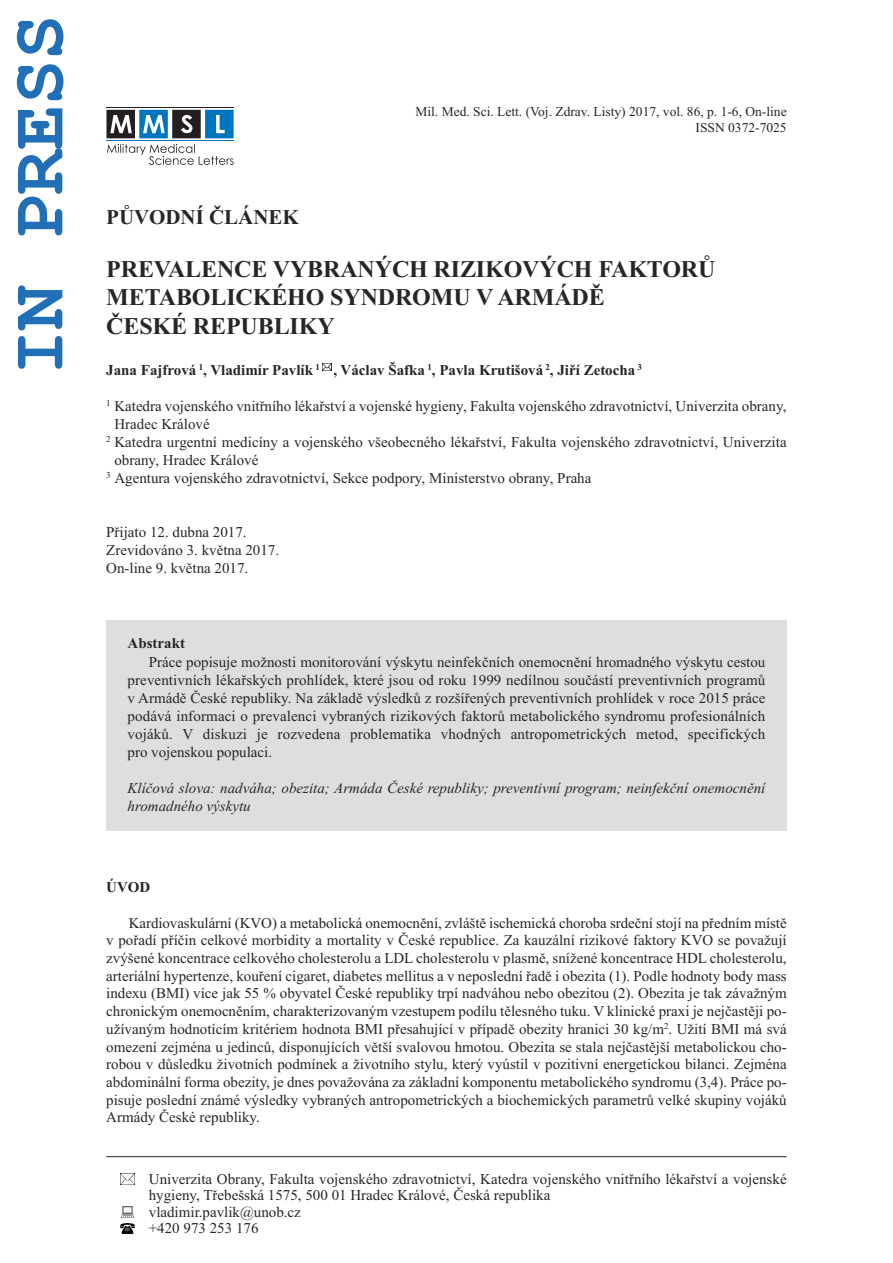
<style>
.page{position:relative;width:893px;height:1263px;background:#fff}
.page>*{position:absolute;margin:0;border:0;box-sizing:border-box;transform-origin:0 0}
.t1{font:700 75px "Courier New";color:#216fb7}
.t2{font:700 24px/28.8px "Times New Roman";letter-spacing:-.005em;color:#272627}
.t3{font:700 21px "Times New Roman";color:#272627}
.t4{font:15px/17.7px "Times New Roman";color:#272627}
.t5{font:italic 15px/18px "Times New Roman";color:#272627}
.t6{font:700 15px "Times New Roman";color:#272627}
.t7{font:13.5px/16.2px "Times New Roman";color:#272627;text-align:right}
</style>
<div class="page">
<div style="left:106px;top:620px;width:681px;height:210px;background:#dfdedf"></div>
<svg style="left:323px;top:364px;width:8px;height:6px"></svg>
<svg style="left:122px;top:1206px;width:11px;height:11px"></svg>
<svg style="left:121px;top:1174px;width:13px;height:10px"></svg>
<svg style="left:121px;top:1223px;width:13px;height:10px"></svg>
<hr style="left:106px;top:1156px;width:681px;height:1px;background:#272627">
<svg style="left:106px;top:110px;width:128px;height:28px"></svg>
<hr style="left:106px;top:140px;width:127px;height:1px;background:#0075bf">
<hr style="left:107px;top:107px;width:127px;height:1px;background:#231f20">
<svg style="left:107px;top:144px;width:127px;height:21px"></svg>
<h1 class="t1" style="left:-7px;top:375px;width:362px;rotate:-90deg">IN PRESS</h1>
<p class="t7" style="left:415px;top:103px;width:373px">Mil. Med. Sci. Lett. (Voj. Zdrav. Listy) 2017, vol. 86, p. 1-6, On-line<br>ISSN 0372-7025</p>
<h3 class="t3" style="left:106px;top:205px;width:194px">PŮVODNÍ ČLÁNEK</h3>
<h2 class="t2" style="left:106px;top:254px;width:611px">PREVALENCE VYBRANÝCH RIZIKOVÝCH FAKTORŮ<br>METABOLICKÉHO SYNDROMU V ARMÁDĚ<br>ČESKÉ REPUBLIKY</h2>
<p class="t6" style="left:106px;top:361px;width:537px">Jana Fajfrová <sup>1</sup>, Vladimír Pavlík <sup>1</sup> , Václav Šafka <sup>1</sup>, Pavla Krutišová <sup>2</sup>, Jiří Zetocha <sup>3</sup></p>
<p class="t4" style="left:106px;top:397px;width:682px"><sup>1</sup> Katedra vojenského vnitřního lékařství a vojenské hygieny, Fakulta vojenského zdravotnictví, Univerzita obrany,</p>
<p class="t4" style="left:114px;top:415px;width:97px">Hradec Králové</p>
<p class="t4" style="left:106px;top:433px;width:682px"><sup>2</sup> Katedra urgentní medicíny a vojenského všeobecného lékařství, Fakulta vojenského zdravotnictví, Univerzita</p>
<p class="t4" style="left:114px;top:451px;width:145px">obrany, Hradec Králové</p>
<p class="t4" style="left:106px;top:469px;width:487px"><sup>3</sup> Agentura vojenského zdravotnictví, Sekce podpory, Ministerstvo obrany, Praha</p>
<p class="t4" style="left:106px;top:523px;width:174px">Přijato 12. dubna 2017.<br>Zrevidováno 3. května 2017.<br>On-line 9. května 2017.</p>
<p class="t6" style="left:128px;top:634px;width:59px">Abstrakt</p>
<p class="t4" style="left:128px;top:652px;width:639px;text-align:justify;text-indent:21px">Práce popisuje možnosti monitorování výskytu neinfekčních onemocnění hromadného výskytu cestou preventivních lékařských prohlídek, které jsou od roku 1999 nedílnou součástí preventivních programů v Armádě České republiky. Na základě výsledků z rozšířených preventivních prohlídek v roce 2015 práce podává informaci o prevalenci vybraných rizikových faktorů metabolického syndromu profesionálních vojáků. V diskuzi je rozvedena problematika vhodných antropometrických metod, specifických pro vojenskou populaci.</p>
<p class="t5" style="left:128px;top:778px;width:639px">Klíčová slova: nadváha; obezita; Armáda České republiky; preventivní program; neinfekční onemocnění hromadného výskytu</p>
<p class="t6" style="left:106px;top:878px;width:45px">ÚVOD</p>
<p class="t4" style="left:106px;top:913px;width:682px;text-align:justify;text-indent:23px">Kardiovaskulární (KVO) a metabolická onemocnění, zvláště ischemická choroba srdeční stojí na předním místě v pořadí příčin celkové morbidity a mortality v České republice. Za kauzální rizikové faktory KVO se považují zvýšené koncentrace celkového cholesterolu a LDL cholesterolu v plasmě, snížené koncentrace HDL cholesterolu, arteriální hypertenze, kouření cigaret, diabetes mellitus a v neposlední řadě i obezita (1). Podle hodnoty body mass indexu (BMI) více jak 55 % obyvatel České republiky trpí nadváhou nebo obezitou (2). Obezita je tak závažným chronickým onemocněním, charakterizovaným vzestupem podílu tělesného tuku. V klinické praxi je nejčastěji po&shy;užívaným hodnotícím kritériem hodnota BMI přesahující v případě obezity hranici 30 kg/m<sup>2</sup>. Užití BMI má svá omezení zejména u jedinců, disponujících větší svalovou hmotou. Obezita se stala nejčastější metabolickou cho&shy;robou v důsledku životních podmínek a životního stylu, který vyústil v pozitivní energetickou bilanci. Zejména abdominální forma obezity, je dnes považována za základní komponentu metabolického syndromu (3,4). Práce po&shy;pisuje poslední známé výsledky vybraných antropometrických a biochemických parametrů velké skupiny vojáků Armády České republiky.</p>
<p class="t4" style="left:149px;top:1170px;width:639px;line-height:16.5px">Univerzita Obrany, Fakulta vojenského zdravotnictví, Katedra vojenského vnitřního lékařství a vojenské hygieny, Třebešská 1575, 500 01 Hradec Králové, Česká republika<br>vladimir.pavlik@unob.cz<br>+420 973 253 176</p>
</div>
